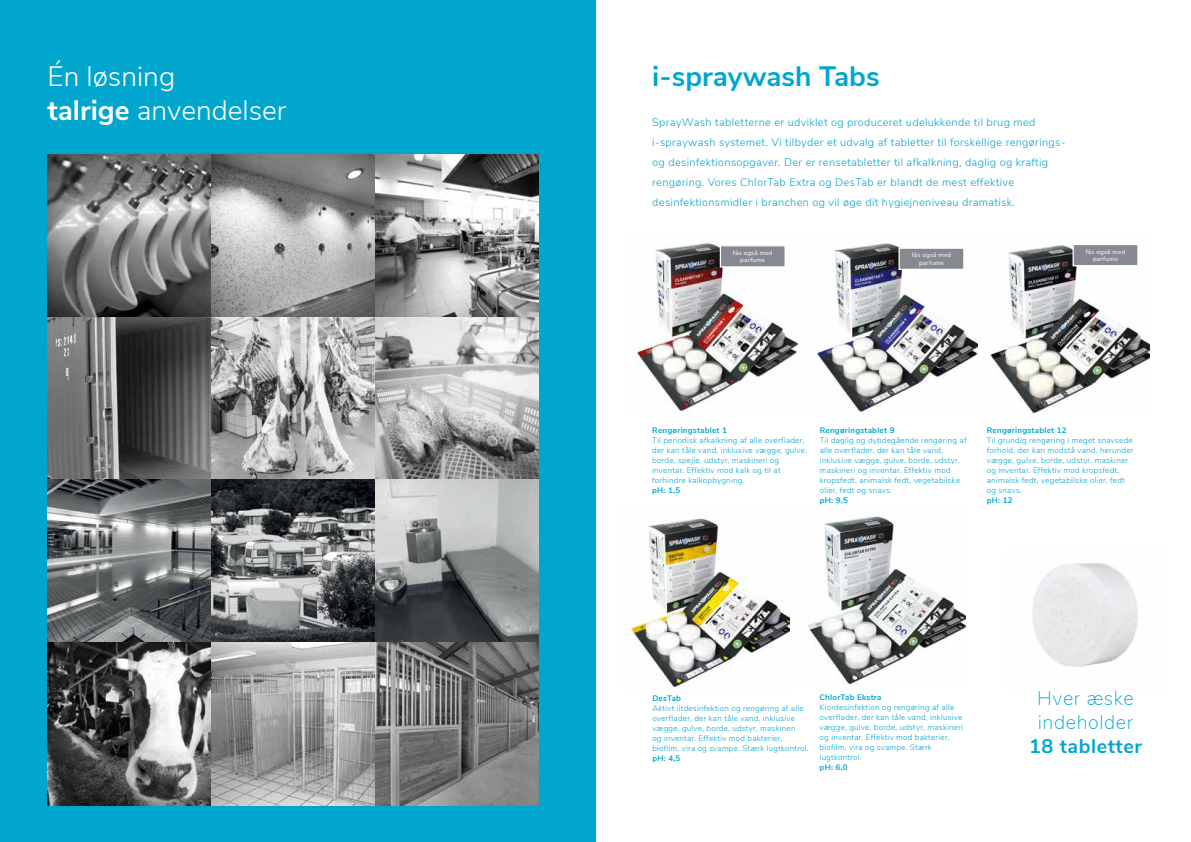
<style>
.page{position:relative;width:1191px;height:842px;background:#fff}
.page>*{position:absolute;margin:0;border:0;box-sizing:border-box;transform-origin:0 0}
.t1{font:300 28px/34px "Nunito Sans";color:#fff}
.t2{font:700 28px "Nunito Sans";color:#00a6ce}
.t3{font:200 19.7px/23.9px "Nunito Sans";letter-spacing:.03em;color:#00a6ce}
.t4{font:700 19.7px "Nunito Sans";letter-spacing:.03em;color:#00a6ce}
.t5{font:300 11px/20px "Nunito Sans";letter-spacing:.03em;color:#00a6ce}
.t6{font:300 8px/10px "Nunito Sans";letter-spacing:.03em;color:#00a6ce}
.t7{font:700 8px "Nunito Sans";letter-spacing:.03em;color:#00a6ce}
.t8{font:6.3px/7.6px "Nunito Sans";letter-spacing:.03em;color:#fff;text-align:center}
.s1{font-weight:700}
</style>
<div class="page">
<div style="left:0;top:0;width:595px;height:842px;background:#00a6ce"></div>
<img style="left:1032px;top:563px;width:107px;height:104px">
<img style="left:990px;top:245px;width:159px;height:169px">
<img style="left:637px;top:243px;width:340px;height:169px">
<img style="left:631px;top:518px;width:158px;height:170px">
<img style="left:807px;top:516px;width:159px;height:168px">
<div style="left:720px;top:246px;width:65px;height:21px;background:#868a90"></div>
<div style="left:719px;top:245px;width:67px;height:23px;border:1px solid #fff"></div>
<div style="left:899px;top:248px;width:65px;height:21px;background:#868a90"></div>
<div style="left:898px;top:247px;width:66px;height:23px;border:1px solid #fff"></div>
<div style="left:1073px;top:244px;width:65px;height:22px;background:#868a90"></div>
<div style="left:1072px;top:244px;width:66px;height:22px;border:1px solid #fff"></div>
<img style="left:48px;top:154px;width:491px;height:651px">
<h1 class="t1" style="left:47px;top:57px;width:240px">Én løsning<br><span class="s1">talrige</span> anvendelser</h1>
<h1 class="t2" style="left:652px;top:55px;width:229px">i-spraywash Tabs</h1>
<p class="t5" style="left:652px;top:111px;width:415px">SprayWash tabletterne er udviklet og produceret udelukkende til brug med i-spraywash systemet. Vi tilbyder et udvalg af tabletter til forskellige rengørings&shy;og desinfektionsopgaver. Der er rensetabletter til afkalkning, daglig og kraftig rengøring. Vores ChlorTab Extra og DesTab er blandt de mest effektive desinfektionsmidler i branchen og vil øge dit hygiejneniveau dramatisk.</p>
<p class="t8" style="left:733px;top:248px;width:41px">fås også med parfume</p>
<p class="t8" style="left:911px;top:251px;width:41px">fås også med parfume</p>
<p class="t8" style="left:1085px;top:247px;width:41px">fås også med parfume</p>
<p class="t7" style="left:652px;top:425px;width:76px">Rengøringstablet 1</p>
<p class="t6" style="left:652px;top:435px;width:156px">Til periodisk afkalkning af alle overflader, der kan tåle vand, inklusive vægge, gulve, borde, spejle, udstyr, maskineri og inventar. Effektiv mod kalk og til at forhindre kalkopbygning.</p>
<p class="t7" style="left:652px;top:485px;width:30px">pH: 1,5</p>
<p class="t7" style="left:819px;top:425px;width:76px">Rengøringstablet 9</p>
<p class="t6" style="left:819px;top:435px;width:148px">Til daglig og dybdegående rengøring af alle overflader, der kan tåle vand, inklusive vægge, gulve, borde, udstyr, maskineri og inventar. Effektiv mod kropsfedt, animalsk fedt, vegetabilske olier, fedt og snavs.</p>
<p class="t7" style="left:819px;top:495px;width:30px">pH: 9,5</p>
<p class="t7" style="left:986px;top:425px;width:81px">Rengøringstablet 12</p>
<p class="t6" style="left:986px;top:435px;width:148px">Til grundig rengøring i meget snavsede forhold, der kan modstå vand, herunder vægge, gulve, borde, udstyr, maskiner og inventar. Effektiv mod kropsfedt, animalsk fedt, vegetabilske olier, fedt og snavs.</p>
<p class="t7" style="left:986px;top:495px;width:27px">pH: 12</p>
<p class="t7" style="left:652px;top:693px;width:30px">DesTab</p>
<p class="t6" style="left:652px;top:703px;width:158px">Aktivt iltdesinfektion og rengøring af alle overflader, der kan tåle vand, inklusive vægge, gulve, borde, udstyr, maskineri<br>og inventar. Effektiv mod bakterier, biofilm, vira og svampe. Stærk lugtkontrol.</p>
<p class="t7" style="left:652px;top:753px;width:30px">pH: 4,5</p>
<p class="t7" style="left:819px;top:691px;width:63px">ChlorTab Ekstra</p>
<p class="t6" style="left:819px;top:702px;width:145px">Klordesinfektion og rengøring af alle overflader, der kan tåle vand, inklusive vægge, gulve, borde, udstyr, maskineri og inventar. Effektiv mod bakterier, biofilm, vira og svampe. Stærk lugtkontrol.</p>
<p class="t7" style="left:819px;top:761px;width:30px">pH: 6,0</p>
<h2 class="t3" style="left:1037px;top:685px;width:98px">Hver æske indeholder</h2>
<h2 class="t4" style="left:1029px;top:731px;width:114px">18 tabletter</h2>
</div>
